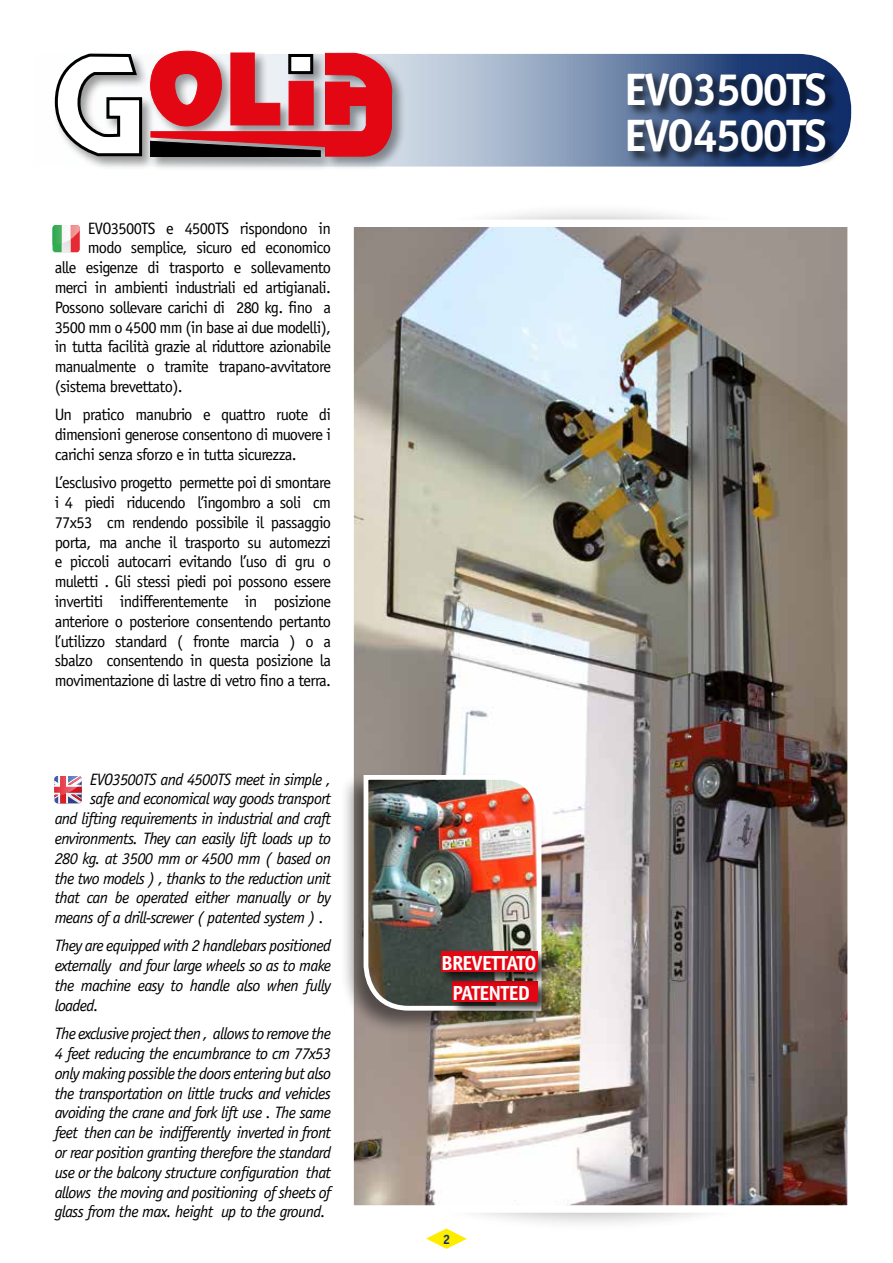
<style>
.page{position:relative;width:893px;height:1263px;background:#fff}
.page>*{position:absolute;margin:0;border:0;box-sizing:border-box;transform-origin:0 0}
.t1{font:700 45.6px/46.5px "Officina Sans";letter-spacing:-.04em;color:#fff}
.t2{font:700 20.4px "Officina Sans";letter-spacing:-.04em;color:#fff}
.t3{font:16.5px/19.8px "Officina Sans";letter-spacing:-.04em;color:#000;text-align:justify}
.t4{font:italic 16.5px/19.8px "Officina Sans";letter-spacing:-.04em;color:#000;text-align:justify}
.t5{font:700 13.5px "Officina Sans";color:#102d69}
</style>
<div class="page">
<div style="left:358px;top:201px;width:466px;height:175px;background:#000;opacity:.5"></div>
<div style="left:358px;top:1058px;width:466px;height:174px;background:#000;opacity:.5"></div>
<svg style="left:406px;top:54px;width:445px;height:113px;background:#93a5bf"></svg>
<div style="left:626px;top:71px;width:212px;height:94px;background:#000;opacity:.75"></div>
<div style="left:53px;top:49px;width:353px;height:122px;background:#000;opacity:.4"></div>
<svg style="left:55px;top:52px;width:89px;height:105px"></svg>
<svg style="left:150px;top:51px;width:242px;height:106px;background:#c74952"></svg>
<svg style="left:53px;top:225px;width:27px;height:27px"></svg>
<svg style="left:54px;top:776px;width:28px;height:28px"></svg>
<img style="left:355px;top:228px;width:491px;height:976px">
<div style="left:346px;top:219px;width:509px;height:994px;border:8px solid #fff"></div>
<div style="left:340px;top:772px;width:206px;height:264px;background:#000;opacity:.5"></div>
<img style="left:361px;top:772px;width:183px;height:241px">
<div style="left:450px;top:979px;width:102px;height:37px;background:#000;opacity:.75"></div>
<div style="left:452px;top:981px;width:86px;height:21px;background:#e30613"></div>
<div style="left:439px;top:949px;width:113px;height:37px;background:#000;opacity:.75"></div>
<div style="left:441px;top:951px;width:97px;height:21px;background:#e30613"></div>
<svg style="left:426px;top:1228px;width:41px;height:21px"></svg>
<p class="t3" style="left:88px;top:218px;width:245px">EVO3500TS e 4500TS rispondono in</p>
<p class="t3" style="left:88px;top:238px;width:245px">modo semplice, sicuro ed economico</p>
<p class="t3" style="left:55px;top:258px;width:278px">alle esigenze di trasporto e sollevamento</p>
<p class="t3" style="left:55px;top:277px;width:278px">merci in ambienti industriali ed artigianali.</p>
<p class="t3" style="left:55px;top:297px;width:278px">Possono sollevare carichi di 280 kg. fino a</p>
<p class="t3" style="left:55px;top:317px;width:278px">3500 mm o 4500 mm (in base ai due modelli),</p>
<p class="t3" style="left:55px;top:337px;width:278px">in tutta facilità grazie al riduttore azionabile</p>
<p class="t3" style="left:55px;top:357px;width:278px">manualmente o tramite trapano-avvitatore</p>
<p class="t3" style="left:55px;top:376px;width:129px">(sistema brevettato).</p>
<p class="t3" style="left:55px;top:405px;width:278px">Un pratico manubrio e quattro ruote di dimensioni generose consentono di muovere i carichi senza sforzo e in tutta sicurezza.</p>
<p class="t3" style="left:55px;top:473px;width:278px">L’esclusivo progetto permette poi di smontare i 4 piedi riducendo l’ingombro a soli cm 77x53 cm rendendo possibile il passaggio porta, ma anche il trasporto su automezzi e piccoli autocarri evitando l’uso di gru o muletti . Gli stessi piedi poi possono essere invertiti indifferentemente in posizione anteriore o posteriore consentendo pertanto l’utilizzo standard ( fronte marcia ) o a sbalzo consentendo in questa posizione la movimentazione di lastre di vetro fino a terra.</p>
<p class="t4" style="left:90px;top:769px;width:243px">EVO3500TS and 4500TS meet in simple ,</p>
<p class="t4" style="left:90px;top:789px;width:243px">safe and economical way goods transport</p>
<p class="t4" style="left:55px;top:809px;width:278px">and lifting requirements in industrial and craft</p>
<p class="t4" style="left:55px;top:828px;width:278px">environments. They can easily lift loads up to</p>
<p class="t4" style="left:55px;top:848px;width:278px">280 kg. at 3500 mm or 4500 mm ( based on</p>
<p class="t4" style="left:55px;top:868px;width:278px">the two models ) , thanks to the reduction unit</p>
<p class="t4" style="left:55px;top:888px;width:278px">that can be operated either manually or by</p>
<p class="t4" style="left:55px;top:908px;width:271px">means of a drill-screwer ( patented system ) .</p>
<p class="t4" style="left:55px;top:936px;width:278px">They are equipped with 2 handlebars positioned externally and four large wheels so as to make the machine easy to handle also when fully loaded.</p>
<p class="t4" style="left:55px;top:1024px;width:278px">The exclusive project then , allows to remove the 4 feet reducing the encumbrance to cm 77x53 only making possible the doors entering but also the transportation on little trucks and vehicles avoiding the crane and fork lift use . The same feet then can be indifferently inverted in front or rear position granting therefore the standard use or the balcony structure configuration that allows the moving and positioning of sheets of glass from the max. height up to the ground.</p>
<h1 class="t1" style="left:624px;top:66px;width:204px">EVO3500TS<br>EVO4500TS</h1>
<p class="t2" style="left:441px;top:950px;width:97px">BREVETTATO</p>
<p class="t2" style="left:452px;top:980px;width:79px">PATENTED</p>
<p class="t5" style="left:443px;top:1231px;width:9px">2</p>
</div>
